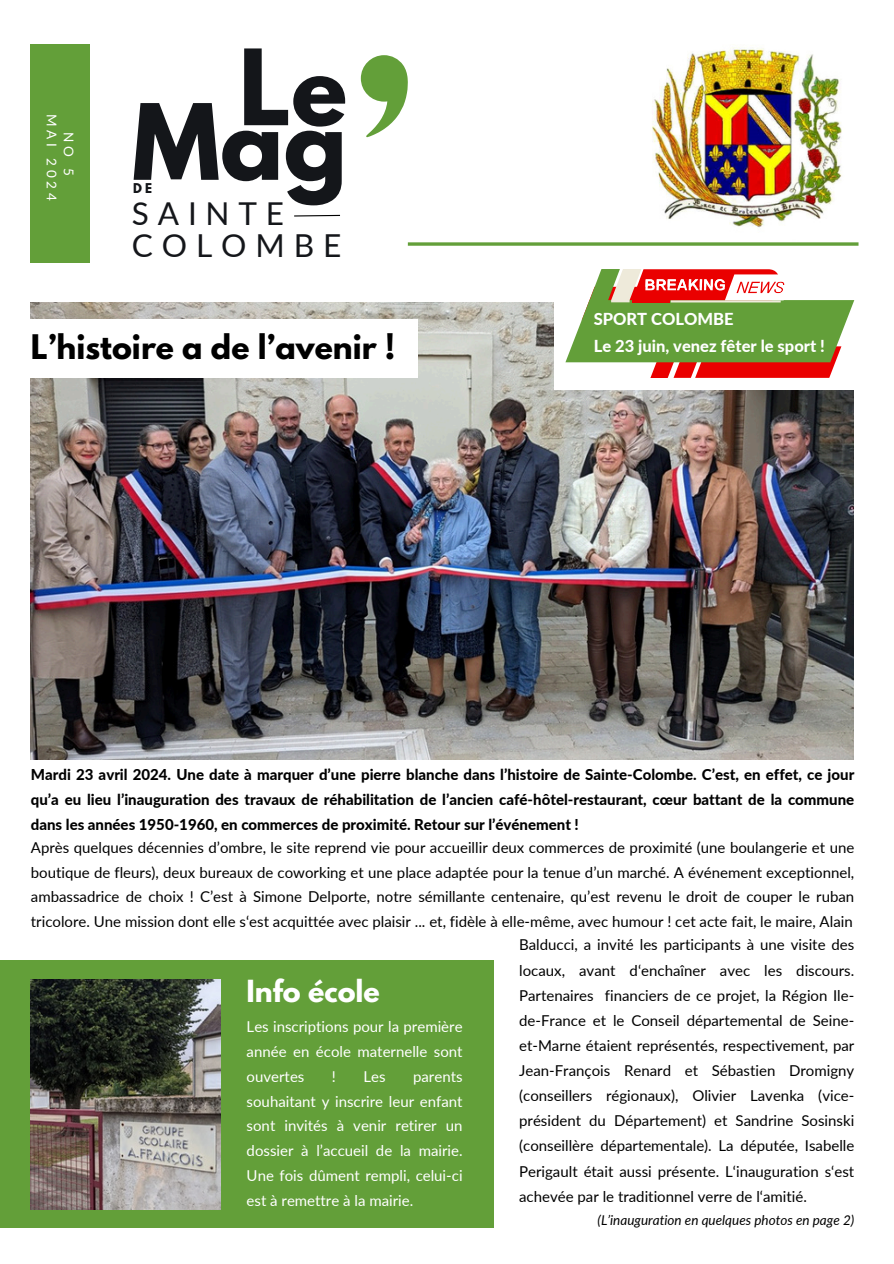
<style>
.page{position:relative;width:894px;height:1264px;background:#fff}
.page>*{position:absolute;margin:0;border:0;box-sizing:border-box;transform-origin:0 0}
.t1{font:700 93px "League Spartan";color:#14161a}
.t2{font:31.65px "Lato";letter-spacing:.28em;color:#14161a}
.t3{font:31.5px "Lato";letter-spacing:.28em;color:#14161a}
.t4{font:700 30px "League Spartan";color:#000}
.t5{font:700 27px "League Spartan";color:#fff}
.t6{font:800 16.5px/27px "Lato";color:#fff}
.t7{font:15px/25.2px "Lato";color:#000;text-align:justify}
.t8{font:800 15px/24.8px "Lato";color:#000;text-align:justify}
.t9{font:15px/24.8px "Lato";color:#fff;text-align:justify}
.t10{font:italic 13.5px "Lato";color:#000}
.t11{font:13.5px "Lato";letter-spacing:.28em;color:#fff}
.t12{font:700 12px "League Spartan";color:#14161a}
</style>
<div class="page">
<img style="left:31px;top:302px;width:822px;height:457px">
<div style="left:554px;top:258px;width:339px;height:132px;background:#fff"></div>
<svg style="left:565px;top:269px;width:289px;height:109px"></svg>
<hr style="left:631px;top:300px;width:38px;height:2px;background:#ea0000">
<img style="left:652px;top:47px;width:190px;height:181px">
<svg style="left:361px;top:55px;width:47px;height:82px"></svg>
<div style="left:31px;top:44px;width:59px;height:219px;background:#639f39"></div>
<svg style="left:408px;top:242px;width:450px;height:4px;background:#7aad57"></svg>
<svg style="left:294px;top:214px;width:46px;height:3px"></svg>
<div style="left:0;top:960px;width:493px;height:268px;background:#639f39"></div>
<img style="left:31px;top:979px;width:189px;height:230px">
<div style="left:15px;top:320px;width:402px;height:58px;background:#fff"></div>
<p class="t11" style="left:60px;top:114px;width:88px;rotate:90deg">MAI 2024</p>
<p class="t11" style="left:77px;top:132px;width:26px;rotate:90deg">N O</p>
<p class="t11" style="left:77px;top:168px;width:9px;rotate:90deg">5</p>
<h2 class="t1" style="left:238px;top:41px;width:110px">Le</h2>
<p class="t1" style="left:132px;top:96px;width:216px">Mag</p>
<p class="t3" style="left:132px;top:194px;width:154px">SAINTE</p>
<h1 class="t2" style="left:132px;top:226px;width:211px">COLOMBE</h1>
<h5 class="t12" style="left:133px;top:182px;width:21px">D E</h5>
<h6 class="t4" style="left:31px;top:332px;width:366px">L’histoire a de l’avenir !</h6>
<h2 class="t6" style="left:593px;top:305px;width:233px">SPORT COLOMBE<br>Le 23 juin, venez fêter le sport !</h2>
<p class="t8" style="left:31px;top:762px;width:824px">Mardi 23 avril 2024. Une date à marquer d’une pierre blanche dans l’histoire de Sainte-Colombe. C’est, en effet, ce jour qu’a eu lieu l’inauguration des travaux de réhabilitation de l’ancien café-hôtel-restaurant, cœur battant de la commune dans les années 1950-1960, en commerces de proximité. Retour sur l’événement !</p>
<p class="t7" style="left:31px;top:834px;width:824px;line-height:24.8px">Après quelques décennies d’ombre, le site reprend vie pour accueillir deux commerces de proximité (une boulangerie et une boutique de fleurs), deux bureaux de coworking et une place adaptée pour la tenue d’un marché. A événement exceptionnel, ambassadrice de choix ! C’est à Simone Delporte, notre sémillante centenaire, qu’est revenu le droit de couper le ruban tricolore. Une mission dont elle s‘est acquittée avec plaisir ... et, fidèle à elle-même, avec humour ! cet acte fait, le maire, Alain</p>
<p class="t5" style="left:246px;top:977px;width:135px">Info école</p>
<h3 class="t9" style="left:246px;top:1014px;width:217px">Les inscriptions pour la première année en école maternelle sont ouvertes</h3>
<h3 class="t9" style="left:332px;top:1063px;width:6px">!</h3>
<h3 class="t9" style="left:363px;top:1063px;width:24px">Les</h3>
<h3 class="t9" style="left:246px;top:1063px;width:217px;text-indent:166px">parents souhaitant y inscrire leur enfant sont invités à venir retirer un dossier à l’accueil de la mairie.<br>Une fois dûment rempli, celui-ci est à remettre à la mairie.</h3>
<h5 class="t7" style="left:519px;top:932px;width:336px">Balducci, a invité les participants à une visite des locaux, avant d‘enchaîner avec les discours.<br>Partenaires financiers de ce projet, la Région Ile&shy;de-France et le Conseil départemental de Seine&shy;et-Marne étaient représentés, respectivement, par Jean-François Renard et Sébastien Dromigny (conseillers régionaux), Olivier Lavenka (vice&shy;président du Département) et Sandrine Sosinski (conseillère départementale). La députée, Isabelle Perigault était aussi présente. L‘inauguration s‘est achevée par le traditionnel verre de l‘amitié.</h5>
<h5 class="t10" style="left:597px;top:1211px;width:258px">(L’inauguration en quelques photos en page 2)</h5>
</div>
